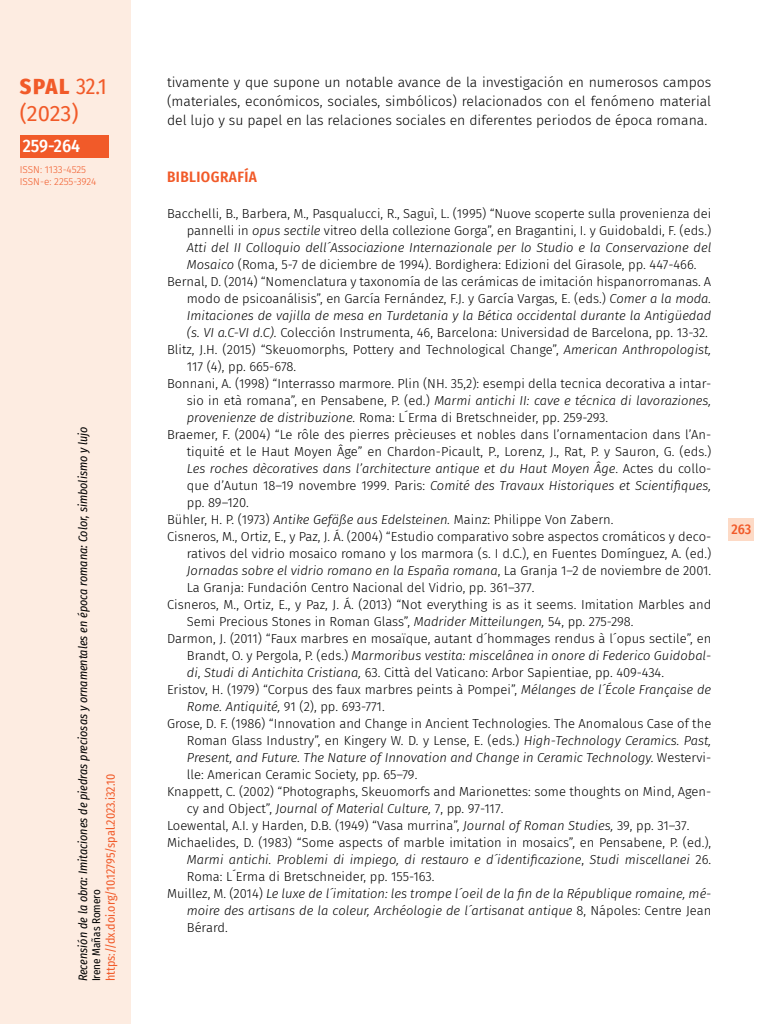
<style>
.page{position:relative;width:768px;height:1024px;background:#fff}
.page>*{position:absolute;margin:0;border:0;box-sizing:border-box;transform-origin:0 0}
.t1{font:800 22px "Fira Sans Condensed";color:#f15a29}
.t2{font:22px "Fira Sans";color:#f15a29}
.t3{font:500 18px "Fira Sans Condensed";color:#fff}
._40_enunciado{font:600 15px "Fira Sans Condensed";letter-spacing:.03em;color:#f15a29}
._00_bsc{font:300 14px/19px "Fira Sans";color:#000;text-align:justify}
.t4{font:500 14px "Fira Sans Condensed";color:#f15a29}
._80_bibliografía{font:300 13px/17px "Fira Sans";color:#000;text-align:justify}
._80_bibliografía-2{font:italic 300 13px/17px "Fira Sans";color:#000;text-align:justify}
.t5{font:italic 12px "Fira Sans Condensed";color:#000}
.t6{font:12px "Fira Sans Condensed";color:#f15a29}
.t7{font:11px "Fira Sans Condensed";color:#000}
.t8{font:300 10px/12px "Fira Sans";letter-spacing:-.005em;color:#f15a29}
.s1{font-weight:400}
.s2{font-style:italic}
.s3{font-style:normal}
</style>
<div class="page">
<div style="left:729px;top:518px;width:25px;height:23px;background:#fddac6"></div>
<div style="left:0;top:0;width:130px;height:1024px;background:#fdece1"></div>
<div style="left:20px;top:135px;width:89px;height:23px;background:#f15a29"></div>
<h1 class="t1" style="left:20px;top:68px;width:88px">SPAL <span class="s1">32.1</span></h1>
<h1 class="t2" style="left:20px;top:96px;width:60px">(2023)</h1>
<h2 class="t3" style="left:23px;top:132px;width:59px">259-264</h2>
<p class="t8" style="left:20px;top:164px;width:78px">ISSN: 1133-4525<br>ISSN-e: 2255-3924</p>
<p class="t5" style="left:74px;top:981px;width:557px;rotate:-90deg">Recensión de la obra: Imitaciones de piedras preciosas y ornamentales en época romana: Color, simbolismo y lujo</p>
<p class="t6" style="left:101px;top:981px;width:209px;rotate:-90deg">https://dx.doi.org/10.12795/spal.2023.i32.10</p>
<p class="t7" style="left:88px;top:981px;width:94px;rotate:-90deg">Irene Mañas Romero</p>
<p class="_00_bsc" style="left:167px;top:72px;width:546px">tivamente y que supone un notable avance de la investigación en numerosos campos (materiales, económicos, sociales, simbólicos) relacionados con el fenómeno material del lujo y su papel en las relaciones sociales en diferentes periodos de época romana.</p>
<p class="_40_enunciado" style="left:167px;top:164px;width:91px">BIBLIOGRAFÍA</p>
<p class="_80_bibliografía" style="left:187px;top:205px;width:526px;text-indent:-20px">Bacchelli, B., Barbera, M., Pasqualucci, R., Saguì, L. (1995) “Nuove scoperte sulla provenienza dei pannelli in <span class="s2">opus sectile</span> vitreo della collezione Gorga”, en Bragantini, I. y Guidobaldi, F. (eds.)<br><span class="s2">Atti del II Colloquio dell´Associazione Internazionale per lo Studio e la Conservazione del Mosaico</span> (Roma, 5-7 de diciembre de 1994). Bordighera: Edizioni del Girasole, pp. 447-466.</p>
<p class="_80_bibliografía" style="left:187px;top:273px;width:526px;text-indent:-20px">Bernal, D. (2014) “Nomenclatura y taxonomía de las cerámicas de imitación hispanorromanas. A modo de psicoanálisis”, en García Fernández, F.J. y García Vargas, E. (eds.) <span class="s2">Comer a la moda.<br>Imitaciones de vajilla de mesa en Turdetania y la Bética occidental durante la Antigüedad (s. VI a.C-VI d.C).</span> Colección Instrumenta, 46, Barcelona: Universidad de Barcelona, pp. 13-32.</p>
<p class="_80_bibliografía" style="left:187px;top:341px;width:526px;text-indent:-20px">Blitz, J.H. (2015) “Skeuomorphs, Pottery and Technological Change”, <span class="s2">American Anthropologist,<br></span>117 (4), pp. 665-678.</p>
<p class="_80_bibliografía" style="left:187px;top:375px;width:526px;text-indent:-20px">Bonnani, A. (1998) “Interrasso marmore. Plin (NH. 35,2): esempi della tecnica decorativa a intar&shy;sio in età romana”, en Pensabene, P. (ed.) <span class="s2">Marmi antichi II: cave e técnica di lavoraziones, provenienze de distribuzione.</span> Roma: L´Erma di Bretschneider, pp. 259-293.</p>
<p class="_80_bibliografía" style="left:187px;top:426px;width:526px;text-indent:-20px">Braemer, F. (2004) “Le rôle des pierres prècieuses et nobles dans l’ornamentacion dans l’An&shy;tiquité et le Haut Moyen Âge” en Chardon-Picault, P., Lorenz, J., Rat, P. y Sauron, G. (eds.)<br><span class="s2">Les roches dècoratives dans l’architecture antique et du Haut Moyen Âge</span>. Actes du collo&shy;que d’Autun 18–19 novembre 1999. Paris: <span class="s2">Comité des Travaux Historiques et Scientifiques, </span>pp. 89–120.</p>
<p class="_80_bibliografía" style="left:167px;top:511px;width:448px">Bühler, H. P. (1973) <span class="s2">Antike Gefäße aus Edelsteinen.</span> Mainz: Philippe Von Zabern.</p>
<p class="_80_bibliografía" style="left:187px;top:528px;width:526px;text-indent:-20px">Cisneros, M., Ortiz, E., y Paz, J. Á. (2004) “Estudio comparativo sobre aspectos cromáticos y deco&shy;rativos del vidrio mosaico romano y los marmora (s. I d.C.), en Fuentes Domínguez, A. (ed.)<br><span class="s2">Jornadas sobre el vidrio romano en la España romana</span>, La Granja 1–2 de noviembre de 2001.<br>La Granja: Fundación Centro Nacional del Vidrio, pp. 361–377.</p>
<p class="_80_bibliografía" style="left:187px;top:596px;width:526px;text-indent:-20px">Cisneros, M., Ortiz, E., y Paz, J. Á. (2013) “Not everything is as it seems. Imitation Marbles and<br>Semi Precious Stones in Roman Glass”, <span class="s2">Madrider Mitteilungen,</span> 54, pp. 275-298.</p>
<p class="_80_bibliografía" style="left:187px;top:630px;width:526px;text-indent:-20px">Darmon, J. (2011) “Faux marbres en mosaïque, autant d´hommages rendus à l´opus sectile”, en Brandt, O. y Pergola, P. (eds.) <span class="s2">Marmoribus vestita: miscelânea in onore di Federico Guidobal&shy;di</span>, <span class="s2">Studi di Antichita Cristiana,</span> 63. Città del Vaticano: Arbor Sapientiae, pp. 409-434.</p>
<p class="_80_bibliografía" style="left:187px;top:681px;width:526px;text-indent:-20px">Eristov, H. (1979) “Corpus des faux marbres peints à Pompei”, <span class="s2">Mélanges de l´École Française de<br>Rome. Antiquité,</span> 91 (2), pp. 693-771.</p>
<p class="_80_bibliografía" style="left:187px;top:715px;width:526px;text-indent:-20px">Grose, D. F. (1986) “Innovation and Change in Ancient Technologies. The Anomalous Case of the Roman Glass Industry”, en Kingery W. D. y Lense, E. (eds.) <span class="s2">High-Technology Ceramics. Past, Present, and Future. The Nature of Innovation and Change in Ceramic Technology.</span> Westervi&shy;lle: American Ceramic Society, pp. 65–79.</p>
<p class="_80_bibliografía" style="left:187px;top:783px;width:526px;text-indent:-20px">Knappett, C. (2002) “Photographs, Skeuomorfs and Marionettes: some thoughts on Mind, Agen&shy;cy and Object”, <span class="s2">Journal of Material Culture,</span> 7, pp. 97-117.</p>
<p class="_80_bibliografía" style="left:167px;top:817px;width:524px">Loewental, A.I. y Harden, D.B. (1949) “Vasa murrina”, <span class="s2">Journal of Roman Studies,</span> 39, pp. 31–37.</p>
<p class="_80_bibliografía" style="left:187px;top:834px;width:526px;text-indent:-20px">Michaelides, D. (1983) “Some aspects of marble imitation in mosaics”, en Pensabene, P. (ed.), <span class="s2">Marmi antichi. Problemi di impiego, di restauro e d´identificazione</span>, <span class="s2">Studi miscellanei</span> 26.<br>Roma: L´Erma di Bretschneider, pp. 155-163.</p>
<p class="_80_bibliografía-2" style="left:187px;top:885px;width:526px;text-indent:-20px"><span class="s3">Muillez, M. (2014)</span> Le luxe de l´imitation: les trompe l´oeil de la fin de la République romaine, mé&shy;moire des artisans de la coleur, Archéologie de l´artisanat antique <span class="s3">8, Nápoles: Centre Jean Bérard.</span></p>
<p class="t4" style="left:731px;top:518px;width:21px">263</p>
</div>
